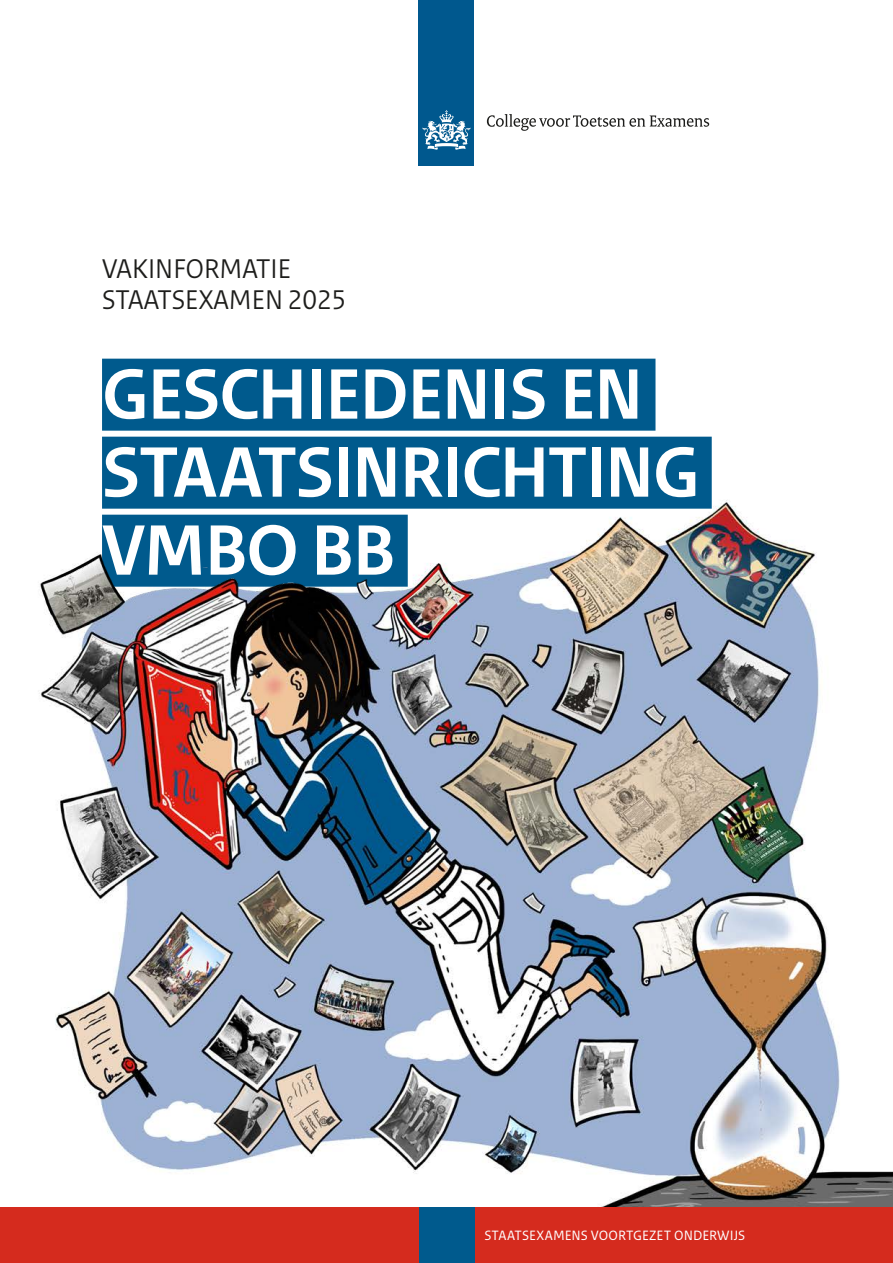
<style>
.page{position:relative;width:893px;height:1263px;background:#fff}
.page>*{position:absolute;margin:0;border:0;box-sizing:border-box;transform-origin:0 0}
.H1_titel{font:700 75px/78px "Rijksoverheid Sans Heading";letter-spacing:-.015em;color:#fff}
.P_subtitel{font:28.5px "Rijksoverheid Sans Heading";color:#1d1d1b}
.t1{font:14.25px "Rijksoverheid Sans Text";letter-spacing:.005em;color:#fff}
</style>
<div class="page">
<img style="left:10px;top:0;width:883px;height:1208px">
<div style="left:0;top:1208px;width:893px;height:55px;background:#d52b1e"></div>
<div style="left:419px;top:1208px;width:55px;height:55px;background:#005a8d"></div>
<div style="left:419px;top:0;width:55px;height:165px;background:#00588e"></div>
<svg style="left:423px;top:110px;width:47px;height:40px"></svg>
<svg style="left:487px;top:114px;width:222px;height:17px"></svg>
<div style="left:102px;top:359px;width:553px;height:72px;background:#005a8d"></div>
<div style="left:102px;top:437px;width:610px;height:72px;background:#005a8d"></div>
<div style="left:102px;top:515px;width:306px;height:72px;background:#005a8d"></div>
<img style="left:10px;top:553px;width:462px;height:61px">
<p class="P_subtitel" style="left:102px;top:252px;width:191px">VAKINFORMATIE</p>
<p class="P_subtitel" style="left:102px;top:283px;width:246px">STAATSEXAMEN 2025</p>
<h1 class="H1_titel" style="left:102px;top:357px;width:599px">GESCHIEDENIS EN<br>STAATSINRICHTING<br>VMBO BB</h1>
<p class="t1" style="left:484px;top:1227px;width:263px">STAATSEXAMENS VOORTGEZET ONDERWIJS</p>
</div>
